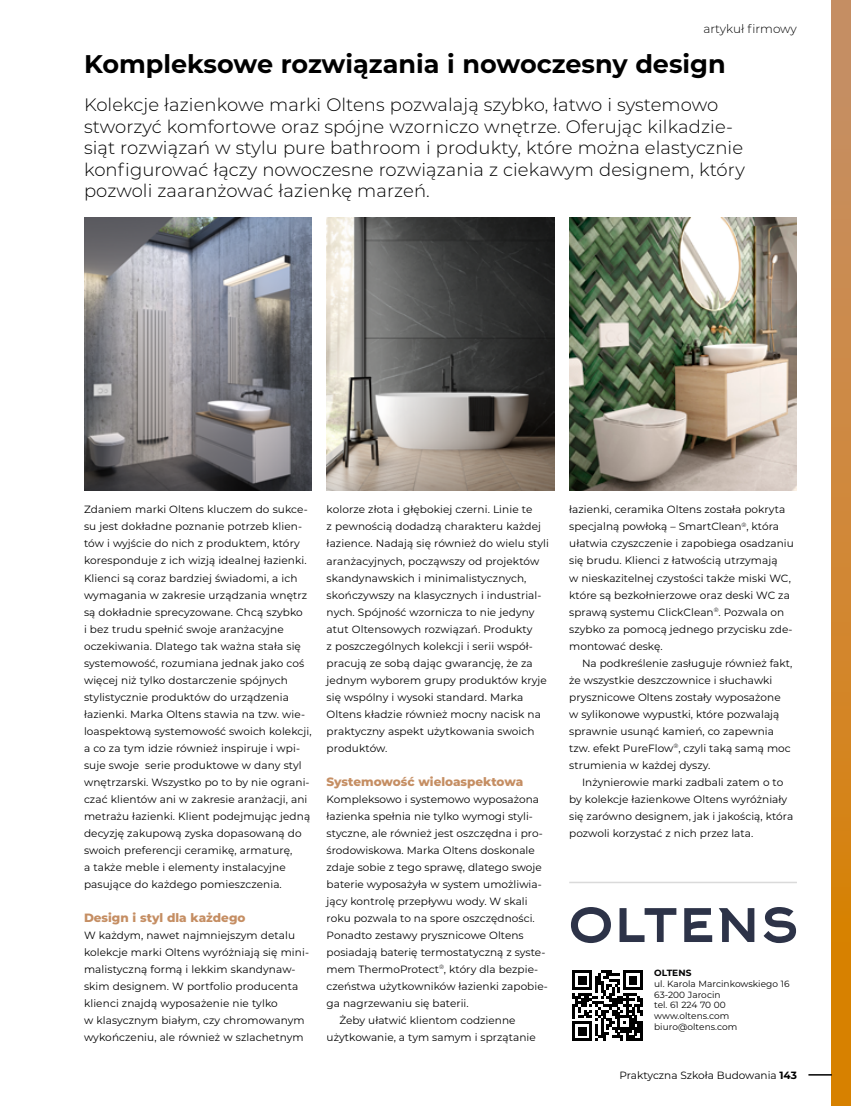
<style>
.page{position:relative;width:851px;height:1106px;background:#fff}
.page>*{position:absolute;margin:0;border:0;box-sizing:border-box;transform-origin:0 0}
.t1{font:65.4px "Arkhip";letter-spacing:-.04em;color:#2d3348}
.t2{font:700 25.5px "Montserrat";color:#000}
.t3{font:300 18px/21.6px "Montserrat";letter-spacing:.005em;color:#000}
.t4{font:800 12px "Montserrat";color:#c58e63}
.t5{font:300 12px "Montserrat";color:#000}
.t6{font:10.5px/17px "Montserrat";letter-spacing:.005em;color:#000}
.t7{font:9px/10.8px "Montserrat";letter-spacing:.005em;color:#000}
.t8{font:700 9px "Montserrat";letter-spacing:.005em;color:#000}
.s1{font-weight:700}
</style>
<div class="page">
<div style="left:831px;top:0;width:19px;height:1106px;background:linear-gradient(to bottom,#c58f6e,#da8000)"></div>
<svg style="left:808px;top:1074px;width:23px;height:1px"></svg>
<svg style="left:572px;top:970px;width:71px;height:70px"></svg>
<img style="left:84px;top:217px;width:228px;height:273px">
<img style="left:326px;top:217px;width:228px;height:273px">
<img style="left:569px;top:217px;width:227px;height:273px">
<hr style="left:569px;top:881px;width:227px;height:2px;background:#dadada">
<p class="t5" style="left:703px;top:20px;width:95px">artykuł firmowy</p>
<h2 class="t2" style="left:84px;top:45px;width:643px">Kompleksowe rozwiązania i nowoczesny design</h2>
<p class="t3" style="left:84px;top:93px;width:662px">Kolekcje łazienkowe marki Oltens pozwalają szybko, łatwo i systemowo stworzyć komfortowe oraz spójne wzorniczo wnętrze. Oferując kilkadzie&shy;siąt rozwiązań w stylu pure bathroom i produkty, które można elastycznie konfigurować łączy nowoczesne rozwiązania z ciekawym designem, który pozwoli zaaranżować łazienkę marzeń.</p>
<p class="t6" style="left:84px;top:501px;width:229px">Zdaniem marki Oltens kluczem do sukce&shy;su jest dokładne poznanie potrzeb klien&shy;tów i wyjście do nich z produktem, który koresponduje z ich wizją idealnej łazienki.<br>Klienci są coraz bardziej świadomi, a ich wymagania w zakresie urządzania wnętrz są dokładnie sprecyzowane. Chcą szybko<br>i bez trudu spełnić swoje aranżacyjne oczekiwania. Dlatego tak ważna stała się systemowość, rozumiana jednak jako coś więcej niż tylko dostarczenie spójnych stylistycznie produktów do urządzenia łazienki. Marka Oltens stawia na tzw. wie&shy;loaspektową systemowość swoich kolekcji, a co za tym idzie również inspiruje i wpi&shy;suje swoje serie produktowe w dany styl wnętrzarski. Wszystko po to by nie ograni&shy;czać klientów ani w zakresie aranżacji, ani metrażu łazienki. Klient podejmując jedną decyzję zakupową zyska dopasowaną do swoich preferencji ceramikę, armaturę,<br>a także meble i elementy instalacyjne pasujące do każdego pomieszczenia.</p>
<p class="t4" style="left:84px;top:908px;width:163px">Design i styl dla każdego</p>
<p class="t6" style="left:84px;top:926px;width:226px">W każdym, nawet najmniejszym detalu kolekcje marki Oltens wyróżniają się mini&shy;malistyczną formą i lekkim skandynaw&shy;skim designem. W portfolio producenta klienci znajdą wyposażenie nie tylko<br>w klasycznym białym, czy chromowanym wykończeniu, ale również w szlachetnym</p>
<p class="t6" style="left:326px;top:501px;width:224px">kolorze złota i głębokiej czerni. Linie te<br>z pewnością dodadzą charakteru każdej łazience. Nadają się również do wielu styli aranżacyjnych, począwszy od projektów skandynawskich i minimalistycznych, skończywszy na klasycznych i industrial&shy;nych. Spójność wzornicza to nie jedyny atut Oltensowych rozwiązań. Produkty<br>z poszczególnych kolekcji i serii współ&shy;pracują ze sobą dając gwarancję, że za jednym wyborem grupy produktów kryje się wspólny i wysoki standard. Marka Oltens kładzie również mocny nacisk na praktyczny aspekt użytkowania swoich produktów.</p>
<p class="t4" style="left:326px;top:772px;width:198px">Systemowość wieloaspektowa</p>
<p class="t6" style="left:326px;top:790px;width:214px">Kompleksowo i systemowo wyposażona</p>
<p class="t6" style="left:326px;top:807px;width:208px">łazienka spełnia nie tylko wymogi styli-</p>
<p class="t6" style="left:326px;top:824px;width:218px">styczne, ale również jest oszczędna i pro-</p>
<p class="t6" style="left:326px;top:841px;width:210px">środowiskowa. Marka Oltens doskonale</p>
<p class="t6" style="left:326px;top:858px;width:217px">zdaje sobie z tego sprawę, dlatego swoje</p>
<p class="t6" style="left:326px;top:875px;width:217px">baterie wyposażyła w system umożliwia-</p>
<p class="t6" style="left:326px;top:892px;width:202px">jący kontrolę przepływu wody. W skali</p>
<p class="t6" style="left:326px;top:909px;width:210px">roku pozwala to na spore oszczędności.</p>
<p class="t6" style="left:326px;top:926px;width:198px">Ponadto zestawy prysznicowe Oltens</p>
<p class="t6" style="left:326px;top:943px;width:220px">posiadają baterię termostatyczną z syste-</p>
<p class="t6" style="left:326px;top:960px;width:213px">mem ThermoProtect<sup>®</sup>, który dla bezpie-</p>
<p class="t6" style="left:326px;top:977px;width:223px">czeństwa użytkowników łazienki zapobie-</p>
<p class="t6" style="left:326px;top:994px;width:143px">ga nagrzewaniu się baterii.</p>
<p class="t6" style="left:339px;top:1011px;width:178px">Żeby ułatwić klientom codzienne</p>
<p class="t6" style="left:326px;top:1028px;width:211px">użytkowanie, a tym samym i sprzątanie</p>
<p class="t6" style="left:569px;top:501px;width:226px">łazienki, ceramika Oltens została pokryta specjalną powłoką – SmartClean<sup>®</sup>, która ułatwia czyszczenie i zapobiega osadzaniu się brudu. Klienci z łatwością utrzymają<br>w nieskazitelnej czystości także miski WC, które są bezkołnierzowe oraz deski WC za sprawą systemu ClickClean<sup>®</sup>. Pozwala on szybko za pomocą jednego przycisku zde&shy;montować deskę.</p>
<p class="t6" style="left:569px;top:654px;width:225px;text-indent:13px">Na podkreślenie zasługuje również fakt, że wszystkie deszczownice i słuchawki prysznicowe Oltens zostały wyposażone w sylikonowe wypustki, które pozwalają sprawnie usunąć kamień, co zapewnia tzw. efekt PureFlow<sup>®</sup>, czyli taką samą moc strumienia w każdej dyszy.</p>
<p class="t6" style="left:569px;top:773px;width:225px;text-indent:13px">Inżynierowie marki zadbali zatem o to by kolekcje łazienkowe Oltens wyróżniały się zarówno designem, jak i jakością, która pozwoli korzystać z nich przez lata.</p>
<h1 class="t1" style="left:566px;top:880px;width:235px">oltens</h1>
<p class="t8" style="left:654px;top:966px;width:39px">OLTENS</p>
<p class="t7" style="left:654px;top:977px;width:137px">ul. Karola Marcinkowskiego 16<br>63-200 Jarocin<br>tel. 61 224 70 00 www.oltens.com biuro@oltens.com</p>
<p class="t6" style="left:619px;top:1066px;width:179px">Praktyczna Szkoła Budowania <span class="s1">143</span></p>
</div>
